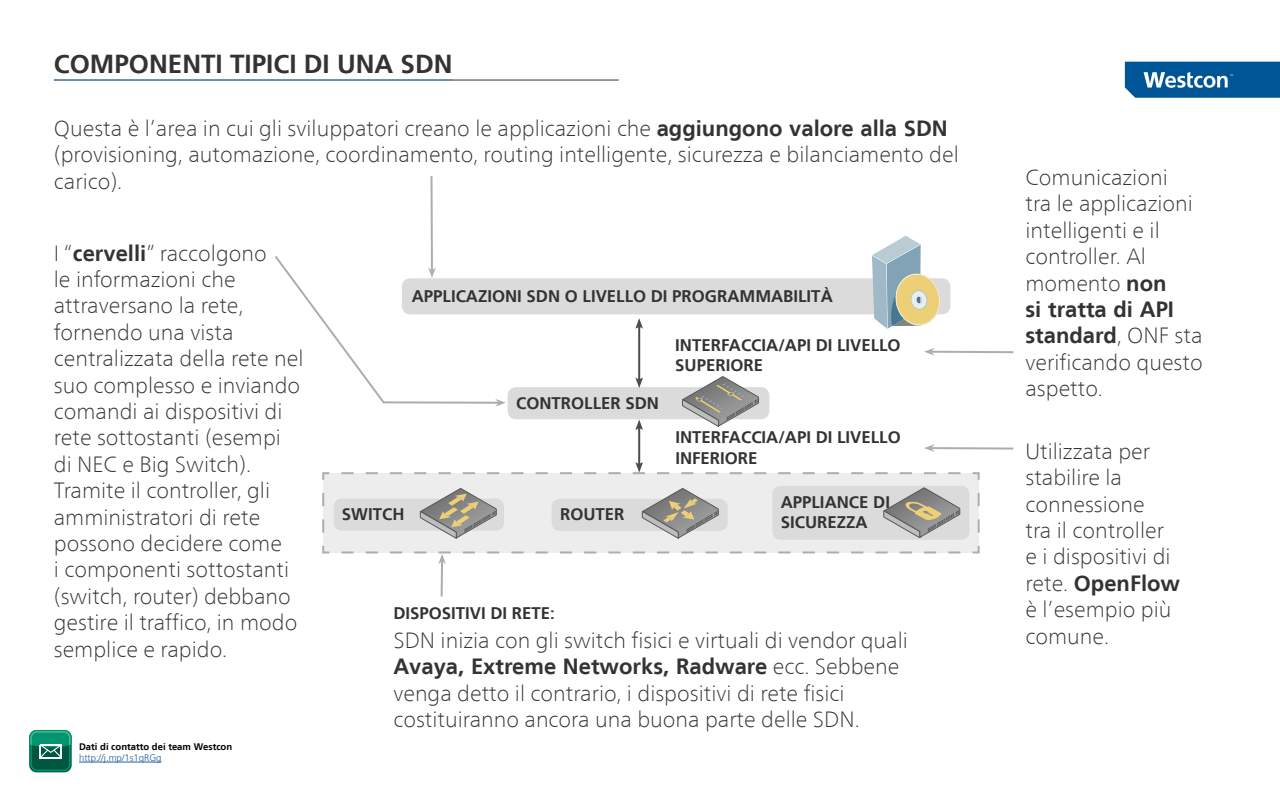
<style>
.page{position:relative;width:1280px;height:800px;background:#fff}
.page>*{position:absolute;margin:0;border:0;box-sizing:border-box;transform-origin:0 0}
.t1{font:700 26px "Frutiger LT";color:#333}
.t2{font:100 22px/26.4px "Frutiger Neue LT Com";color:#333}
.t3{font:700 22px/26.4px "Frutiger LT";color:#333}
.t4{font:700 16.8px/20.2px "Frutiger LT";color:#333}
.t5{font:700 9.5px "Frutiger LT";color:#000}
.t6{font:300 9.5px "Frutiger LT";color:#215e9e}
.s1{font-family:"Frutiger LT";font-weight:700}
.s2{font-family:"Frutiger Neue LT Com";font-weight:100}
</style>
<div class="page">
<svg style="left:275px;top:176px;width:231px;height:231px"></svg>
<hr style="left:54px;top:80px;width:565px;height:1px;background:#333">
<hr style="left:54px;top:79px;width:399px;height:1px;background:#4d88b6">
<div style="left:402px;top:278px;width:548px;height:36px;background:#dbdbdb;border-radius:9px"></div>
<svg style="left:438px;top:554px;width:8px;height:43px"></svg>
<svg style="left:322px;top:472px;width:658px;height:82px;background:#ebebeb"></svg>
<div style="left:508px;top:387px;width:261px;height:32px;background:#dbdbdb;border-radius:9px"></div>
<svg style="left:872px;top:236px;width:71px;height:93px"></svg>
<hr style="left:638px;top:325px;width:2px;height:56px;background:#4d4d4d">
<svg style="left:635px;top:318px;width:8px;height:11px"></svg>
<svg style="left:635px;top:377px;width:8px;height:11px"></svg>
<hr style="left:638px;top:426px;width:2px;height:40px;background:#4d4d4d">
<svg style="left:635px;top:420px;width:8px;height:10px"></svg>
<svg style="left:335px;top:462px;width:625px;height:12px"></svg>
<div style="left:772px;top:486px;width:197px;height:54px;background:#dbdbdb;border-radius:9px"></div>
<svg style="left:883px;top:487px;width:77px;height:51px"></svg>
<div style="left:334px;top:499px;width:170px;height:32px;background:#dbdbdb;border-radius:9px"></div>
<svg style="left:420px;top:488px;width:77px;height:51px;background:#b8b6af"></svg>
<svg style="left:682px;top:376px;width:77px;height:51px"></svg>
<div style="left:552px;top:499px;width:176px;height:32px;background:#dbdbdb;border-radius:9px"></div>
<svg style="left:642px;top:488px;width:77px;height:51px;background:#b6b4af"></svg>
<svg style="left:924px;top:348px;width:90px;height:8px"></svg>
<svg style="left:924px;top:444px;width:90px;height:8px"></svg>
<svg style="left:1125px;top:62px;width:155px;height:36px;background:#1f69a2"></svg>
<hr style="left:79px;top:762px;width:82px;height:1px;background:#215e9e">
<div style="left:29px;top:730px;width:43px;height:42px;background:#006249;border-radius:7px"></div>
<svg style="left:29px;top:730px;width:43px;height:41px"></svg>
<p class="t1" style="left:54px;top:49px;width:400px">COMPONENTI TIPICI DI UNA SDN</p>
<p class="t2" style="left:54px;top:115px;width:906px">Questa è l’area in cui gli sviluppatori creano le applicazioni che <span class="s1">aggiungono valore alla SDN </span>(provisioning, automazione, coordinamento, routing intelligente, sicurezza e bilanciamento del carico).</p>
<p class="t2" style="left:54px;top:239px;width:251px">I “<span class="s1">cervelli</span>” raccolgono<br>le informazioni che attraversano la rete, fornendo una vista centralizzata della rete nel suo complesso e inviando comandi ai dispositivi di rete sottostanti (esempi di NEC e Big Switch).<br>Tramite il controller, gli amministratori di rete possono decidere come<br>i componenti sottostanti (switch, router) debbano gestire il traffico, in modo semplice e rapido.</p>
<p class="t5" style="left:79px;top:741px;width:155px">Dati di contatto dei team Westcon</p>
<p class="t6" style="left:79px;top:753px;width:84px">http://j.mp/1s1qRGg</p>
<p class="t4" style="left:412px;top:286px;width:422px">APPLICAZIONI SDN O LIVELLO DI PROGRAMMABILITÀ</p>
<p class="t4" style="left:516px;top:393px;width:144px">CONTROLLER SDN</p>
<p class="t4" style="left:342px;top:504px;width:64px">SWITCH</p>
<p class="t4" style="left:560px;top:505px;width:66px">ROUTER</p>
<p class="t4" style="left:675px;top:335px;width:227px">INTERFACCIA/API DI LIVELLO<br>SUPERIORE</p>
<p class="t4" style="left:675px;top:428px;width:227px">INTERFACCIA/API DI LIVELLO<br>INFERIORE</p>
<p class="t4" style="left:781px;top:492px;width:111px">APPLIANCE DI<br>SICUREZZA</p>
<p class="t4" style="left:393px;top:603px;width:163px">DISPOSITIVI DI RETE:</p>
<p class="t2" style="left:393px;top:627px;width:516px">SDN inizia con gli switch fisici e virtuali di vendor quali</p>
<p class="t3" style="left:393px;top:654px;width:507px">Avaya, Extreme Networks, Radware <span class="s2">ecc. Sebbene</span></p>
<p class="t2" style="left:393px;top:680px;width:468px">venga detto il contrario, i dispositivi di rete fisici costituiranno ancora una buona parte delle SDN.</p>
<p class="t2" style="left:1026px;top:164px;width:169px">Comunicazioni tra le applicazioni intelligenti e il controller. Al momento <span class="s1">non</span></p>
<p class="t3" style="left:1026px;top:296px;width:179px">si tratta di API standard<span class="s2">, ONF sta</span></p>
<p class="t2" style="left:1026px;top:349px;width:179px">verificando questo aspetto.</p>
<p class="t2" style="left:1026px;top:438px;width:147px">Utilizzata per stabilire la connessione tra il controller e i dispositivi di</p>
<p class="t3" style="left:1026px;top:570px;width:156px"><span class="s2">rete.</span> OpenFlow</p>
<p class="t2" style="left:1026px;top:596px;width:148px">è l’esempio più comune.</p>
</div>
